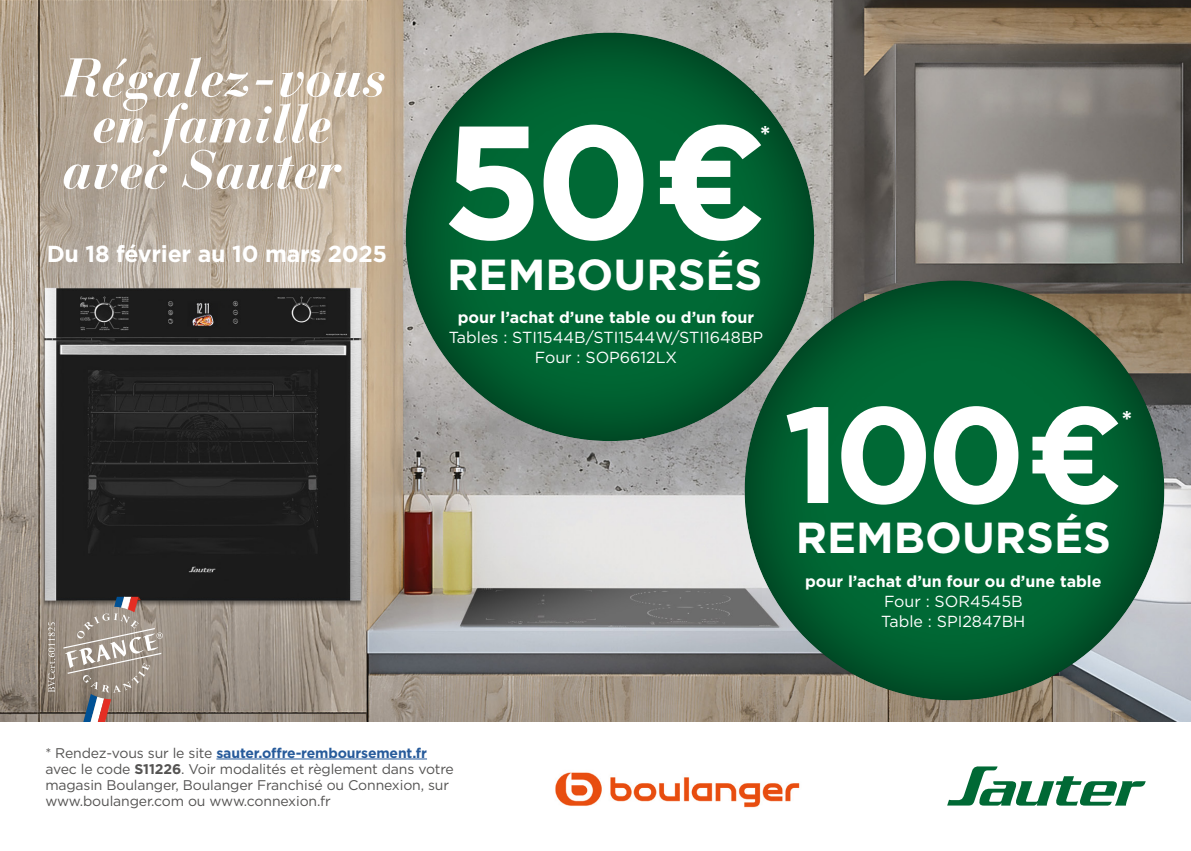
<style>
.page{position:relative;width:1191px;height:851px;background:#fff}
.page>*{position:absolute;margin:0;border:0;box-sizing:border-box;transform-origin:0 0}
.t1{font:700 160.4px "Gotham";color:#fff}
.t2{font:700 136px "Gotham";color:#fff}
.t3{font:italic 700 54px "Bauer Bodoni Std";color:#fff}
.t4{font:700 43.4px "Gotham";color:#fff}
.t5{font:700 25.6px "Gotham";color:#fff}
.t6{font:700 23.2px "Gotham";letter-spacing:-.01em;color:#fff}
.t7{font:16px/20px "Gotham";color:#fff;text-align:center}
.t8{font:700 16px "Gotham";color:#fff}
.t9{font:14px/16px "Gotham";letter-spacing:-.01em;color:#545352}
.s1{font-weight:700;color:#275b9b}
.s2{font-weight:700}
</style>
<div class="page">
<img style="left:555px;top:772px;width:245px;height:36px">
<hr style="left:216px;top:758px;width:211px;height:1px;background:#275b9b">
<svg style="left:947px;top:766px;width:198px;height:39px"></svg>
<img style="left:0;top:0;width:1191px;height:721px">
<svg style="left:63px;top:596px;width:100px;height:125px;background:#9b8f86"></svg>
<svg style="left:48px;top:622px;width:7px;height:70px"></svg>
<div style="left:387px;top:17px;width:444px;height:424px;background:#000;opacity:.6"></div>
<div style="left:726px;top:265px;width:455px;height:436px;background:#000;opacity:.6"></div>
<h3 class="t3" style="left:63px;top:44px;width:325px">Régalez-vous</h3>
<h3 class="t3" style="left:93px;top:90px;width:241px">en famille</h3>
<h3 class="t3" style="left:63px;top:136px;width:280px">avec Sauter</h3>
<h3 class="t6" style="left:47px;top:238px;width:342px">Du 18 février au 10 mars 2025</h3>
<h1 class="t1" style="left:442px;top:76px;width:327px">50€</h1>
<h3 class="t5" style="left:760px;top:118px;width:13px">*</h3>
<h3 class="t4" style="left:447px;top:246px;width:316px">REMBOURSÉS</h3>
<p class="t8" style="left:458px;top:307px;width:298px">pour l’achat d’une table ou d’un four</p>
<p class="t7" style="left:449px;top:327px;width:316px">Tables : STI1544B/STI1544W/STI1648BP<br>Four : SOP6612LX</p>
<h2 class="t2" style="left:783px;top:364px;width:342px">100€</h2>
<h3 class="t5" style="left:1121px;top:403px;width:13px">*</h3>
<h3 class="t4" style="left:796px;top:509px;width:316px">REMBOURSÉS</h3>
<p class="t8" style="left:805px;top:570px;width:298px">pour l’achat d’un four ou d’une table</p>
<p class="t7" style="left:881px;top:590px;width:146px;text-align:left">Four : SOR4545B<br>Table : SPI2847BH</p>
<p class="t9" style="left:45px;top:744px;width:410px">* Rendez-vous sur le site <span class="s1">sauter.offre-remboursement.fr </span>avec le code <span class="s2">S11226</span>. Voir modalités et règlement dans votre magasin Boulanger, Boulanger Franchisé ou Connexion, sur www.boulanger.com ou www.connexion.fr</p>
</div>
